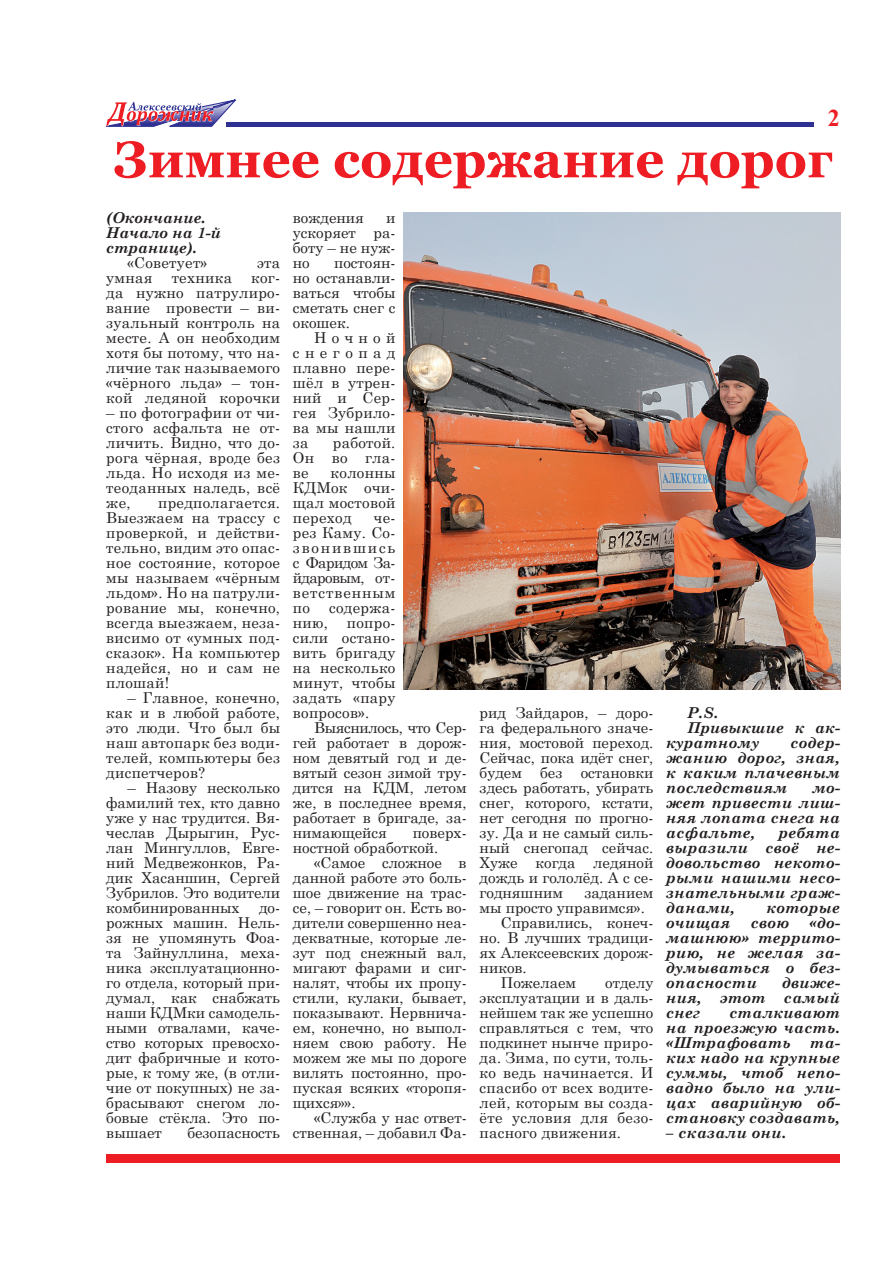
<style>
.page{position:relative;width:893px;height:1263px;background:#fff}
.page>*{position:absolute;margin:0;border:0;box-sizing:border-box;transform-origin:0 0}
.t1{font:700 51px "Georgia";color:#ee1d23}
.t2{font:700 24px "Times New Roman";color:#ee1d23}
.t3{font:15px/15px "Century Schoolbook";color:#231f20;text-align:justify}
.t4{font:italic 700 15px/15px "Century Schoolbook";letter-spacing:.02em;color:#231f20;text-align:justify}
.t5{font:italic 700 15px/15px "Century Schoolbook";color:#231f20}
.t6{font:15px "Century Schoolbook";letter-spacing:.02em;color:#231f20}
</style>
<div class="page">
<hr style="left:226px;top:122px;width:587px;height:4px;background:#2e3092">
<div style="left:106px;top:1154px;width:734px;height:9px;background:#ee1d23"></div>
<svg style="left:106px;top:100px;width:130px;height:26px"></svg>
<img style="left:404px;top:213px;width:436px;height:476px">
<h2 class="t2" style="left:828px;top:102px;width:13px">2</h2>
<h1 class="t1" style="left:113px;top:127px;width:721px">Зимнее содержание дорог</h1>
<p class="t5" style="left:106px;top:209px;width:116px">(Окончание.<br>Начало на 1-й странице).</p>
<p class="t6" style="left:128px;top:250px;width:81px">«Советует»</p>
<p class="t3" style="left:257px;top:254px;width:25px">эта</p>
<p class="t3" style="left:106px;top:269px;width:48px">умная</p>
<p class="t6" style="left:172px;top:265px;width:62px">техника</p>
<p class="t3" style="left:293px;top:209px;width:73px">вождения</p>
<p class="t3" style="left:293px;top:209px;width:104px;text-indent:93px">и ускоряет ра&shy;боту – не нуж&shy;но</p>
<p class="t3" style="left:293px;top:254px;width:104px;text-indent:41px">постоян&shy;но останавли&shy;ваться чтобы сметать снег с окошек.</p>
<p class="t3" style="left:293px;top:329px;width:104px;text-indent:21px">Ночной снегопад плавно пере&shy;шёл в утрен&shy;ний и Сер&shy;гея Зубрило&shy;ва мы нашли за</p>
<p class="t3" style="left:106px;top:269px;width:175px;text-indent:145px">ког&shy;да нужно патрулиро&shy;вание провести – ви&shy;зуальный контроль на месте. А он необходим хотя бы потому, что на&shy;личие так называемого «чёрного льда» – тон&shy;кой ледяной корочки</p>
<p class="t3" style="left:106px;top:404px;width:175px">– по фотографии от чи&shy;стого асфальта не от&shy;личить. Видно, что до&shy;рога чёрная, вроде без льда. Но исходя из ме&shy;теоданных наледь, всё же,</p>
<p class="t3" style="left:293px;top:434px;width:104px;text-indent:40px">работой.<br>Он во гла&shy;ве</p>
<p class="t3" style="left:293px;top:464px;width:104px;text-indent:38px">колонны КДМок очи&shy;щал мостовой переход</p>
<p class="t3" style="left:106px;top:494px;width:175px;text-indent:52px">предполагается.<br>Выезжаем на трассу с проверкой, и действи&shy;тельно, видим это опас&shy;ное состояние, которое мы называем «чёрным льдом». Но на патрули&shy;рование мы, конечно, всегда выезжаем, неза&shy;висимо от «умных под&shy;сказок». На компьютер надейся, но и сам не плошай!</p>
<p class="t3" style="left:106px;top:689px;width:175px;text-indent:21px">– Главное, конечно, как и в любой работе, это люди. Что был бы наш автопарк без води&shy;телей, компьютеры без диспетчеров?</p>
<p class="t3" style="left:106px;top:779px;width:175px;text-indent:21px">– Назову несколько фамилий тех, кто давно уже у нас трудится. Вя&shy;чеслав Дырыгин, Рус&shy;лан Мингуллов, Евге&shy;ний Медвежонков, Ра&shy;дик Хасаншин, Сергей Зубрилов. Это водители комбинированных</p>
<p class="t3" style="left:293px;top:509px;width:104px;text-indent:81px">че&shy;рез Каму. Со&shy;звонившись с Фаридом За&shy;йдаровым, от&shy;ветственным по</p>
<p class="t6" style="left:329px;top:595px;width:68px">содержа-</p>
<p class="t3" style="left:293px;top:614px;width:104px;text-indent:54px">попро&shy;сили остано&shy;вить бригаду на несколько минут, чтобы задать «пару вопросов».</p>
<p class="t3" style="left:293px;top:719px;width:175px;text-indent:21px">Выяснилось, что Сер&shy;гей работает в дорож&shy;ном девятый год и де&shy;вятый сезон зимой тру&shy;дится на КДМ, летом же, в последнее время, работает в бригаде, за&shy;нимающейся</p>
<p class="t3" style="left:293px;top:614px;width:36px">нию,</p>
<p class="t4" style="left:687px;top:704px;width:32px">P.S.</p>
<p class="t5" style="left:687px;top:719px;width:154px">Привыкшие к ак-</p>
<p class="t4" style="left:666px;top:734px;width:94px">куратному</p>
<p class="t3" style="left:480px;top:704px;width:175px">рид Зайдаров, – доро&shy;га федерального значе&shy;ния, мостовой переход.<br>Сейчас, пока идёт снег, будем без остановки здесь работать, убирать снег, которого, кстати, нет сегодня по прогно&shy;зу. Да и не самый силь&shy;ный снегопад сейчас.<br>Хуже когда ледяной дождь и гололёд. А с се&shy;годняшним</p>
<p class="t4" style="left:666px;top:734px;width:175px;text-indent:124px">содер&shy;жанию дорог, зная, к каким плачевным последствиям</p>
<p class="t4" style="left:666px;top:779px;width:175px;text-indent:146px">мо&shy;жет привести лиш&shy;няя лопата снега на асфальте,</p>
<p class="t4" style="left:666px;top:824px;width:175px;text-indent:112px">ребята выразили своё не&shy;довольство некото&shy;рыми нашими несо&shy;знательными граж&shy;данами,</p>
<p class="t3" style="left:293px;top:824px;width:175px;text-indent:120px">поверх&shy;ностной обработкой.</p>
<p class="t3" style="left:293px;top:854px;width:175px;text-indent:21px">«Самое сложное в данной работе это боль&shy;шое движение на трас&shy;се, – говорит он. Есть во&shy;дители совершенно неа&shy;декватные, которые ле&shy;зут под снежный вал, мигают фарами и сиг&shy;налят, чтобы их пропу&shy;стили, кулаки, бывает, показывают. Нервнича&shy;ем, конечно, но выпол&shy;няем свою работу. Не можем же мы по дороге вилять постоянно, про&shy;пуская всяких «торопя&shy;щихся»».</p>
<p class="t3" style="left:293px;top:1109px;width:175px;text-align:right">«Служба у нас ответ&shy;ственная, – добавил Фа-</p>
<p class="t3" style="left:584px;top:884px;width:71px">заданием</p>
<p class="t3" style="left:480px;top:899px;width:167px">мы просто управимся».</p>
<p class="t3" style="left:501px;top:914px;width:154px">Справились, конеч-</p>
<p class="t3" style="left:480px;top:929px;width:175px">но. В лучших традици-</p>
<p class="t3" style="left:480px;top:944px;width:175px">ях Алексеевских дорож-</p>
<p class="t3" style="left:480px;top:959px;width:49px">ников.</p>
<p class="t3" style="left:501px;top:974px;width:77px">Пожелаем</p>
<p class="t4" style="left:766px;top:899px;width:75px">которые</p>
<p class="t3" style="left:106px;top:899px;width:175px;text-indent:153px">до&shy;рожных машин. Нель&shy;зя не упомянуть Фоа&shy;та Зайнуллина, меха&shy;ника эксплуатационно&shy;го отдела, который при&shy;думал, как снабжать наши КДМки самодель&shy;ными отвалами, каче&shy;ство которых превосхо&shy;дит фабричные и кото&shy;рые, к тому же, (в отли&shy;чие от покупных) не за&shy;брасывают снегом ло&shy;бовые стёкла. Это по&shy;вышает</p>
<p class="t4" style="left:666px;top:914px;width:175px;text-indent:143px">«до&shy;машнюю» террито&shy;рию, не желая за&shy;думываться о без&shy;опасности</p>
<p class="t4" style="left:666px;top:914px;width:66px">очищая</p>
<p class="t4" style="left:751px;top:914px;width:40px">свою</p>
<p class="t4" style="left:666px;top:974px;width:175px;text-indent:116px">движе&shy;ния, этот самый снег</p>
<p class="t3" style="left:480px;top:974px;width:175px;text-indent:126px">отделу эксплуатации и в даль&shy;нейшем так же успешно справляться с тем, что подкинет нынче приро&shy;да. Зима, по сути, толь&shy;ко ведь начинается. И спасибо от всех водите&shy;лей, которым вы созда&shy;ёте условия для безо&shy;пасного движения.</p>
<p class="t4" style="left:666px;top:1004px;width:175px;text-indent:63px">сталкивают на проезжую часть. «Штрафовать</p>
<p class="t4" style="left:666px;top:1034px;width:175px;text-indent:144px">та&shy;ких надо на крупные суммы, чтоб непо&shy;вадно было на ули&shy;цах аварийную об&shy;становку создавать,</p>
<p class="t4" style="left:666px;top:1124px;width:122px">– сказали они.</p>
<p class="t3" style="left:187px;top:1124px;width:94px">безопасность</p>
</div>
